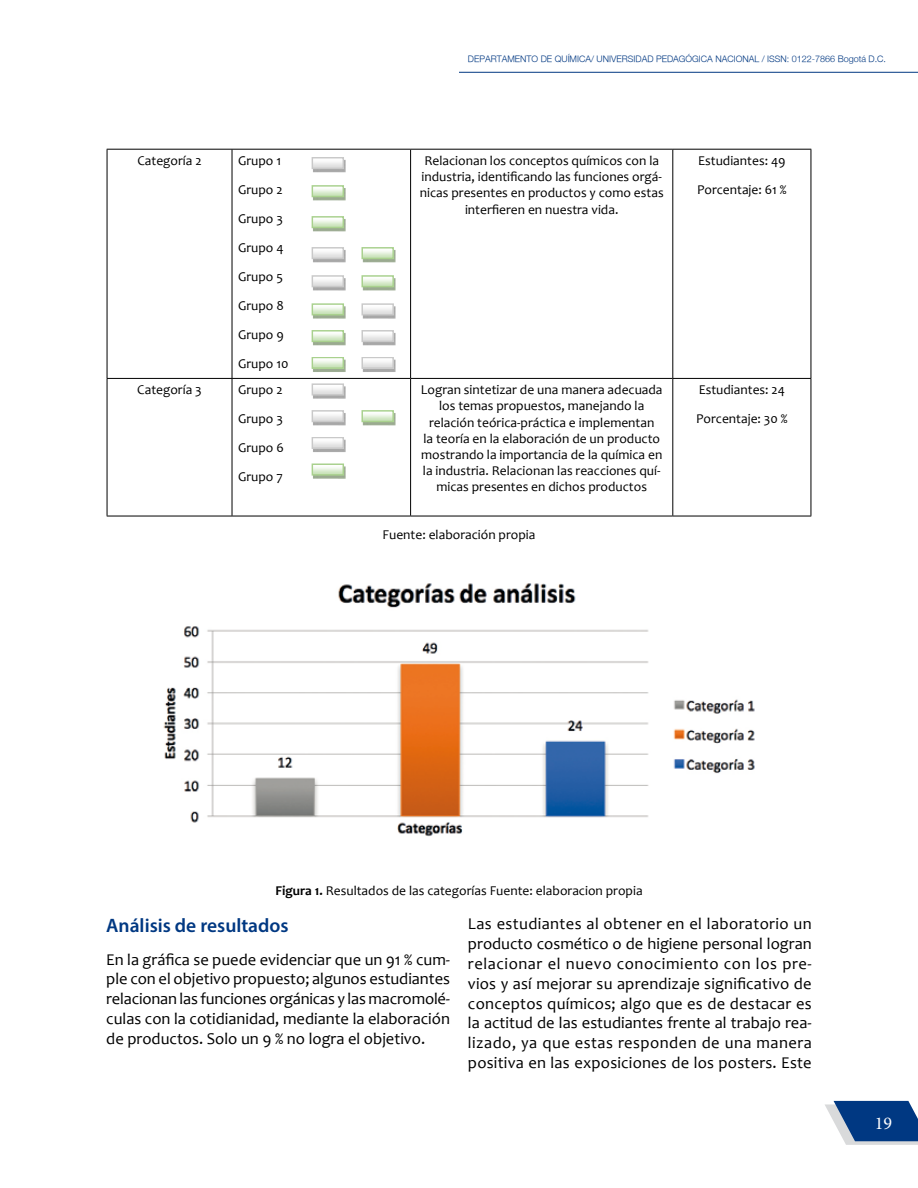
<style>
.page{position:relative;width:918px;height:1188px;background:#fff}
.page>*{position:absolute;margin:0;border:0;box-sizing:border-box;transform-origin:0 0}
.t1{font:600 19.5px "Myriad Pro";color:#003882}
.t2{font:18px "Minion Pro";color:#fff}
.t3{font:16.5px/19.8px "Candara";letter-spacing:.005em;color:#000;text-align:justify}
.t4{font:13.5px/29px "Candara";color:#000}
.t5{font:300 9px "Helvetica Neue";color:#003882}
.s1{font-weight:700}
</style>
<div class="page">
<svg style="left:825px;top:1101px;width:93px;height:44px;background:#456ca1"></svg>
<hr style="left:459px;top:72px;width:459px;height:1px;background:#003882">
<hr style="left:107px;top:149px;width:125px;height:1px;background:#000">
<hr style="left:107px;top:150px;width:1px;height:228px;background:#000">
<hr style="left:232px;top:149px;width:179px;height:1px;background:#000">
<hr style="left:232px;top:150px;width:1px;height:228px;background:#000">
<hr style="left:411px;top:149px;width:262px;height:1px;background:#000">
<hr style="left:410px;top:150px;width:1px;height:228px;background:#000">
<hr style="left:673px;top:149px;width:138px;height:1px;background:#000">
<hr style="left:672px;top:150px;width:1px;height:228px;background:#000">
<hr style="left:811px;top:150px;width:1px;height:228px;background:#000">
<hr style="left:107px;top:378px;width:125px;height:1px;background:#000">
<hr style="left:107px;top:379px;width:1px;height:137px;background:#000">
<hr style="left:232px;top:378px;width:179px;height:1px;background:#000">
<hr style="left:232px;top:379px;width:1px;height:137px;background:#000">
<hr style="left:411px;top:378px;width:262px;height:1px;background:#000">
<hr style="left:410px;top:379px;width:1px;height:137px;background:#000">
<hr style="left:673px;top:378px;width:138px;height:1px;background:#000">
<hr style="left:672px;top:379px;width:1px;height:137px;background:#000">
<hr style="left:811px;top:379px;width:1px;height:137px;background:#000">
<hr style="left:107px;top:516px;width:125px;height:1px;background:#000">
<hr style="left:232px;top:516px;width:179px;height:1px;background:#000">
<hr style="left:411px;top:516px;width:262px;height:1px;background:#000">
<hr style="left:673px;top:516px;width:138px;height:1px;background:#000">
<img style="left:313px;top:188px;width:33px;height:12px">
<svg style="left:314px;top:188px;width:28px;height:7px"></svg>
<div style="left:312px;top:185px;width:32px;height:12px;border:1px solid #a9d18e"></div>
<img style="left:313px;top:219px;width:33px;height:12px">
<svg style="left:314px;top:219px;width:28px;height:7px"></svg>
<div style="left:312px;top:216px;width:32px;height:12px;border:1px solid #a9d18e"></div>
<img style="left:313px;top:250px;width:33px;height:12px">
<svg style="left:314px;top:250px;width:28px;height:7px"></svg>
<div style="left:312px;top:247px;width:32px;height:12px;border:1px solid #c9c9c9"></div>
<img style="left:313px;top:278px;width:33px;height:13px">
<svg style="left:314px;top:278px;width:28px;height:7px"></svg>
<div style="left:312px;top:276px;width:32px;height:11px;border:1px solid #c9c9c9"></div>
<img style="left:313px;top:306px;width:33px;height:13px">
<svg style="left:314px;top:306px;width:28px;height:7px"></svg>
<div style="left:312px;top:304px;width:32px;height:11px;border:1px solid #a9d18e"></div>
<img style="left:313px;top:333px;width:33px;height:12px">
<svg style="left:314px;top:333px;width:28px;height:7px"></svg>
<div style="left:312px;top:330px;width:32px;height:12px;border:1px solid #a9d18e"></div>
<img style="left:313px;top:360px;width:33px;height:12px">
<svg style="left:314px;top:360px;width:28px;height:7px"></svg>
<div style="left:312px;top:357px;width:32px;height:12px;border:1px solid #a9d18e"></div>
<img style="left:363px;top:250px;width:33px;height:12px">
<svg style="left:363px;top:250px;width:29px;height:7px"></svg>
<div style="left:361px;top:247px;width:33px;height:12px;border:1px solid #a9d18e"></div>
<img style="left:363px;top:278px;width:33px;height:13px">
<svg style="left:363px;top:278px;width:29px;height:7px"></svg>
<div style="left:361px;top:276px;width:33px;height:11px;border:1px solid #a9d18e"></div>
<img style="left:363px;top:306px;width:33px;height:13px">
<svg style="left:363px;top:306px;width:29px;height:7px"></svg>
<div style="left:361px;top:304px;width:33px;height:11px;border:1px solid #c9c9c9"></div>
<img style="left:363px;top:333px;width:33px;height:12px">
<svg style="left:363px;top:333px;width:29px;height:7px"></svg>
<div style="left:361px;top:330px;width:33px;height:12px;border:1px solid #c9c9c9"></div>
<img style="left:363px;top:360px;width:33px;height:12px">
<svg style="left:363px;top:360px;width:29px;height:7px"></svg>
<div style="left:361px;top:357px;width:33px;height:12px;border:1px solid #c9c9c9"></div>
<img style="left:313px;top:386px;width:33px;height:13px">
<svg style="left:314px;top:386px;width:28px;height:8px"></svg>
<div style="left:312px;top:384px;width:32px;height:12px;border:1px solid #c9c9c9"></div>
<img style="left:313px;top:413px;width:33px;height:12px">
<svg style="left:314px;top:413px;width:28px;height:7px"></svg>
<div style="left:312px;top:410px;width:32px;height:12px;border:1px solid #c9c9c9"></div>
<img style="left:313px;top:440px;width:33px;height:12px">
<svg style="left:314px;top:440px;width:28px;height:7px"></svg>
<div style="left:312px;top:437px;width:32px;height:12px;border:1px solid #c9c9c9"></div>
<img style="left:313px;top:160px;width:33px;height:12px">
<svg style="left:314px;top:160px;width:28px;height:7px"></svg>
<div style="left:312px;top:157px;width:32px;height:12px;border:1px solid #c9c9c9"></div>
<img style="left:363px;top:413px;width:33px;height:12px">
<svg style="left:363px;top:413px;width:29px;height:7px"></svg>
<div style="left:361px;top:410px;width:33px;height:12px;border:1px solid #a9d18e"></div>
<img style="left:313px;top:466px;width:33px;height:13px">
<svg style="left:314px;top:466px;width:28px;height:8px"></svg>
<div style="left:312px;top:464px;width:32px;height:12px;border:1px solid #a9d18e"></div>
<img style="left:163px;top:583px;width:592px;height:254px">
<p class="t5" style="left:468px;top:53px;width:420px">DEPARTAMENTO DE QUÍMICA/ UNIVERSIDAD PEDAGÓGICA NACIONAL / ISSN: 0122-7866 Bogotá D.C.</p>
<p class="t4" style="left:137px;top:146px;width:66px">Categoría 2</p>
<p class="t4" style="left:238px;top:146px;width:52px">Grupo 1<br>Grupo 2<br>Grupo 3<br>Grupo 4<br>Grupo 5<br>Grupo 8<br>Grupo 9<br>Grupo 10</p>
<p class="t4" style="left:420px;top:153px;width:245px;line-height:16.2px;text-align:center">Relacionan los conceptos químicos con la industria, identificando las funciones orgá&shy;nicas presentes en productos y como estas interfieren en nuestra vida.</p>
<p class="t4" style="left:697px;top:146px;width:91px">Estudiantes: 49<br>Porcentaje: 61 %</p>
<p class="t4" style="left:137px;top:375px;width:66px">Categoría 3</p>
<p class="t4" style="left:238px;top:375px;width:47px;text-align:justify">Grupo 2<br>Grupo 3<br>Grupo 6<br>Grupo 7</p>
<p class="t4" style="left:421px;top:382px;width:243px;line-height:16.2px;text-align:center">Logran sintetizar de una manera adecuada los temas propuestos, manejando la relación teórica-práctica e implementan<br>la teoría en la elaboración de un producto mostrando la importancia de la química en la industria. Relacionan las reacciones quí&shy;micas presentes en dichos productos</p>
<p class="t4" style="left:696px;top:375px;width:93px">Estudiantes: 24<br>Porcentaje: 30 %</p>
<p class="t4" style="left:383px;top:521px;width:155px">Fuente: elaboración propia</p>
<p class="t4" style="left:275px;top:876px;width:369px"><span class="s1">Figura 1.</span> Resultados de las categorías Fuente: elaboracion propia</p>
<h1 class="t1" style="left:106px;top:913px;width:184px">Análisis de resultados</h1>
<p class="t3" style="left:106px;top:949px;width:345px">En la gráfica se puede evidenciar que un 91 % cum&shy;ple con el objetivo propuesto; algunos estudiantes relacionan las funciones orgánicas y las macromolé&shy;culas con la cotidianidad, mediante la elaboración de productos. Solo un 9 % no logra el objetivo.</p>
<p class="t3" style="left:468px;top:914px;width:345px">Las estudiantes al obtener en el laboratorio un producto cosmético o de higiene personal logran relacionar el nuevo conocimiento con los pre&shy;vios y así mejorar su aprendizaje significativo de conceptos químicos; algo que es de destacar es la actitud de las estudiantes frente al trabajo rea&shy;lizado, ya que estas responden de una manera positiva en las exposiciones de los posters. Este</p>
<h2 class="t2" style="left:875px;top:1112px;width:19px">19</h2>
</div>
